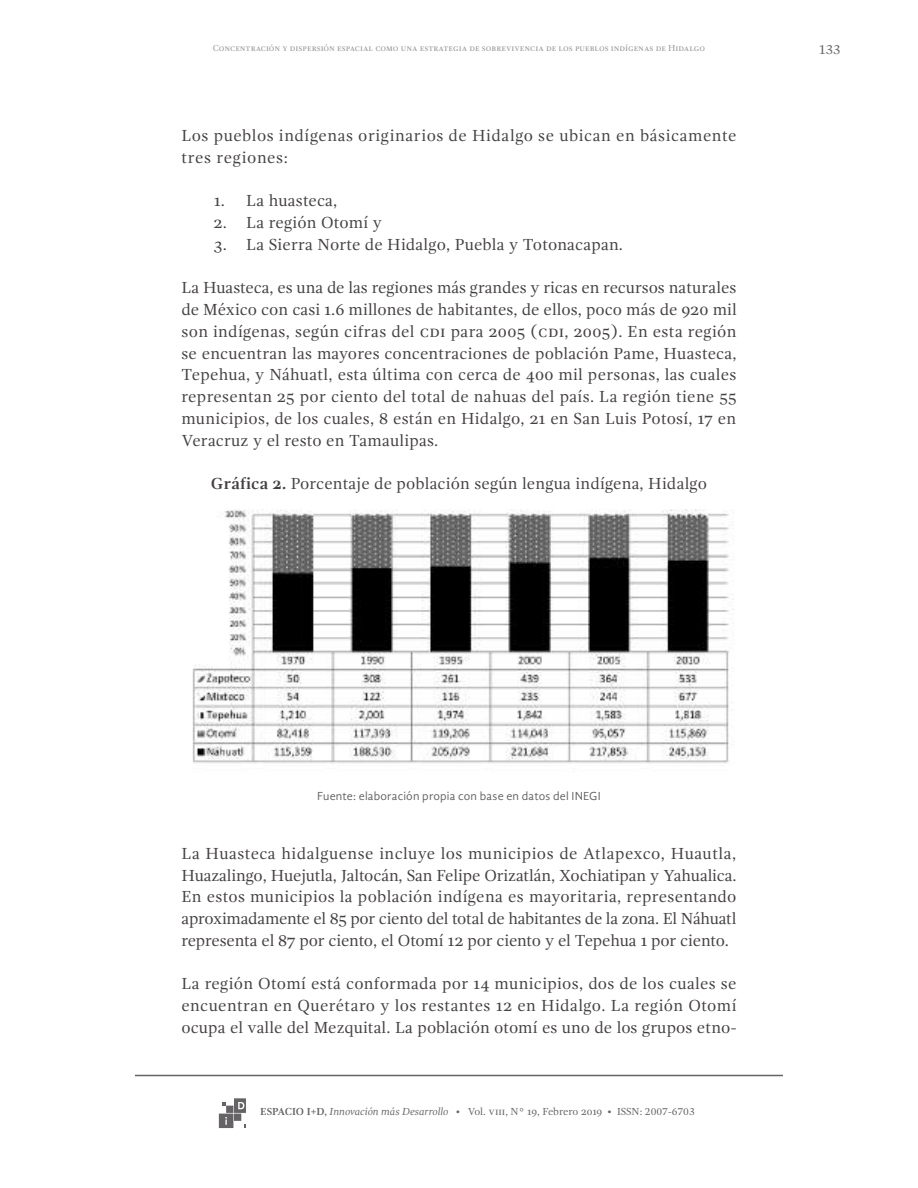
<style>
.page{position:relative;width:918px;height:1188px;background:#fff}
.page>*{position:absolute;margin:0;border:0;box-sizing:border-box;transform-origin:0 0}
.t1{font:16.5px/21.8px "Gandhi Serif";letter-spacing:.015em;color:#444041;text-align:justify}
.t2{font:16.5px/21.8px "Gandhi Serif";letter-spacing:.035em;color:#444041}
.t3{font:13.5px "Gandhi Serif";color:#656365}
.t4{font:12px "Gandhi Sans";letter-spacing:.015em;color:#656365}
.t5{font:10.5px "Gandhi Serif";color:#656365}
.t6{font:9px "Gandhi Serif";color:#969698}
.s1{font-weight:700}
.s2{font-style:italic}
</style>
<div class="page">
<hr style="left:135px;top:1075px;width:648px;height:1px;background:#656365">
<svg style="left:219px;top:1098px;width:27px;height:30px"></svg>
<img style="left:192px;top:509px;width:542px;height:255px">
<p class="t6" style="left:213px;top:43px;width:494px">Concentración y dispersión espacial como una estrategia de sobrevivencia de los pueblos indígenas de Hidalgo</p>
<p class="t3" style="left:818px;top:42px;width:24px">133</p>
<p class="t2" style="left:181px;top:125px;width:557px">Los pueblos indígenas originarios de Hidalgo se ubican en básicamente tres regiones:</p>
<p class="t1" style="left:214px;top:190px;width:125px">1. La huasteca,</p>
<p class="t1" style="left:214px;top:212px;width:170px">2. La región Otomí y</p>
<p class="t1" style="left:214px;top:233px;width:411px">3. La Sierra Norte de Hidalgo, Puebla y Totonacapan.</p>
<p class="t1" style="left:181px;top:277px;width:557px">La Huasteca, es una de las regiones más grandes y ricas en recursos naturales de México con casi 1.6 millones de habitantes, de ellos, poco más de 920 mil son indígenas, según cifras del cdi para 2005 (cdi, 2005). En esta región se encuentran las mayores concentraciones de población Pame, Huasteca, Tepehua, y Náhuatl, esta última con cerca de 400 mil personas, las cuales representan 25 por ciento del total de nahuas del país. La región tiene 55 municipios, de los cuales, 8 están en Hidalgo, 21 en San Luis Potosí, 17 en Veracruz y el resto en Tamaulipas.</p>
<p class="t1" style="left:211px;top:473px;width:498px"><span class="s1">Gráfica 2.</span> Porcentaje de población según lengua indígena, Hidalgo</p>
<p class="t4" style="left:317px;top:790px;width:285px">Fuente: elaboración propia con base en datos del INEGI</p>
<p class="t1" style="left:181px;top:842px;width:557px">La Huasteca hidalguense incluye los municipios de Atlapexco, Huautla, Huazalingo, Huejutla, Jaltocán, San Felipe Orizatlán, Xochiatipan y Yahualica.<br>En estos municipios la población indígena es mayoritaria, representando aproximadamente el 85 por ciento del total de habitantes de la zona. El Náhuatl representa el 87 por ciento, el Otomí 12 por ciento y el Tepehua 1 por ciento.</p>
<p class="t1" style="left:181px;top:973px;width:557px">La región Otomí está conformada por 14 municipios, dos de los cuales se encuentran en Querétaro y los restantes 12 en Hidalgo. La región Otomí ocupa el valle del Mezquital. La población otomí es uno de los grupos etno-</p>
<p class="t5" style="left:260px;top:1105px;width:436px"><span class="s1">ESPACIO I+D,</span> <span class="s2">Innovación más Desarrollo •</span> Vol. viii, N° 19, Febrero 2019 • ISSN: 2007-6703</p>
</div>
